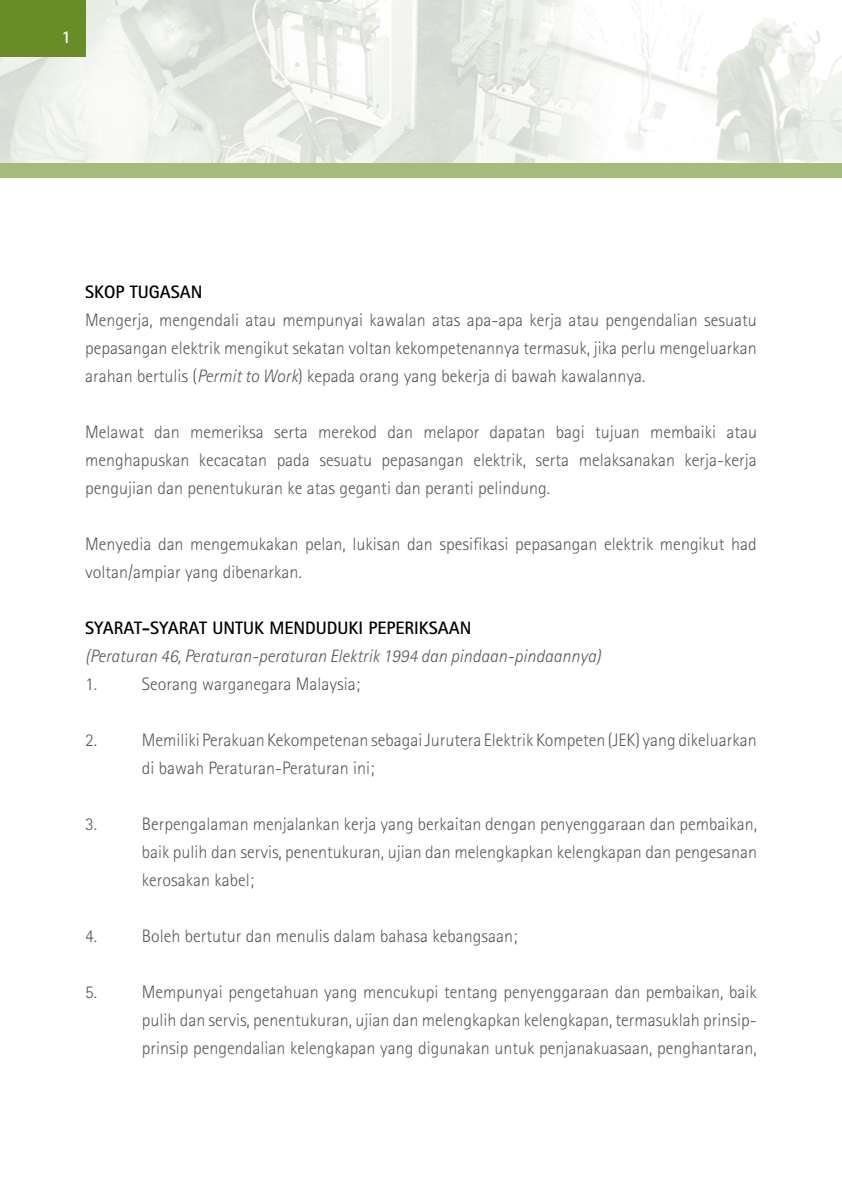
<style>
.page{position:relative;width:842px;height:1191px;background:#fff}
.page>*{position:absolute;margin:0;border:0;box-sizing:border-box;transform-origin:0 0}
.t1{font:300 18px/28px "Rotis Sans Serif";color:#58595b;text-align:justify}
.t2{font:italic 300 18px "Rotis Sans Serif";color:#58595b}
.t3{font:700 18px "Rotis Sans Serif";color:#000}
.t4{font:700 18px "Rotis Sans Serif";color:#fff}
.s1{font-style:italic}
</style>
<div class="page">
<img style="left:0;top:0;width:842px;height:163px">
<div style="left:0;top:163px;width:842px;height:14px;background:#a4bb7d"></div>
<div style="left:0;top:0;width:85px;height:57px;background:#688d26"></div>
<p class="t4" style="left:61px;top:25px;width:11px">1</p>
<p class="t3" style="left:85px;top:280px;width:119px">SKOP TUGASAN</p>
<p class="t1" style="left:85px;top:306px;width:673px">Mengerja, mengendali atau mempunyai kawalan atas apa-apa kerja atau pengendalian sesuatu pepasangan elektrik mengikut sekatan voltan kekompetenannya termasuk, jika perlu mengeluarkan arahan bertulis (<span class="s1">Permit to Work</span>) kepada orang yang bekerja di bawah kawalannya.</p>
<p class="t1" style="left:85px;top:418px;width:673px">Melawat dan memeriksa serta merekod dan melapor dapatan bagi tujuan membaiki atau menghapuskan kecacatan pada sesuatu pepasangan elektrik, serta melaksanakan kerja-kerja pengujian dan penentukuran ke atas geganti dan peranti pelindung.</p>
<p class="t1" style="left:85px;top:530px;width:673px">Menyedia dan mengemukakan pelan, lukisan dan spesifikasi pepasangan elektrik mengikut had voltan/ampiar yang dibenarkan.</p>
<p class="t3" style="left:85px;top:616px;width:388px">SYARAT-SYARAT UNTUK MENDUDUKI PEPERIKSAAN</p>
<p class="t2" style="left:85px;top:645px;width:517px">(Peraturan 46, Peraturan-peraturan Elektrik 1994 dan pindaan-pindaannya)</p>
<p class="t1" style="left:85px;top:670px;width:13px">1.</p>
<p class="t1" style="left:142px;top:670px;width:220px">Seorang warganegara Malaysia;</p>
<p class="t1" style="left:85px;top:726px;width:13px">2.</p>
<p class="t1" style="left:142px;top:726px;width:617px">Memiliki Perakuan Kekompetenan sebagai Jurutera Elektrik Kompeten (JEK) yang dikeluarkan di bawah Peraturan-Peraturan ini;</p>
<p class="t1" style="left:85px;top:810px;width:13px">3.</p>
<p class="t1" style="left:142px;top:810px;width:617px">Berpengalaman menjalankan kerja yang berkaitan dengan penyenggaraan dan pembaikan, baik pulih dan servis, penentukuran, ujian dan melengkapkan kelengkapan dan pengesanan kerosakan kabel;</p>
<p class="t1" style="left:85px;top:922px;width:13px">4.</p>
<p class="t1" style="left:142px;top:922px;width:377px">Boleh bertutur dan menulis dalam bahasa kebangsaan;</p>
<p class="t1" style="left:85px;top:978px;width:13px">5.</p>
<p class="t1" style="left:142px;top:978px;width:617px">Mempunyai pengetahuan yang mencukupi tentang penyenggaraan dan pembaikan, baik pulih dan servis, penentukuran, ujian dan melengkapkan kelengkapan, termasuklah prinsip&shy;prinsip pengendalian kelengkapan yang digunakan untuk penjanakuasaan, penghantaran,</p>
</div>
